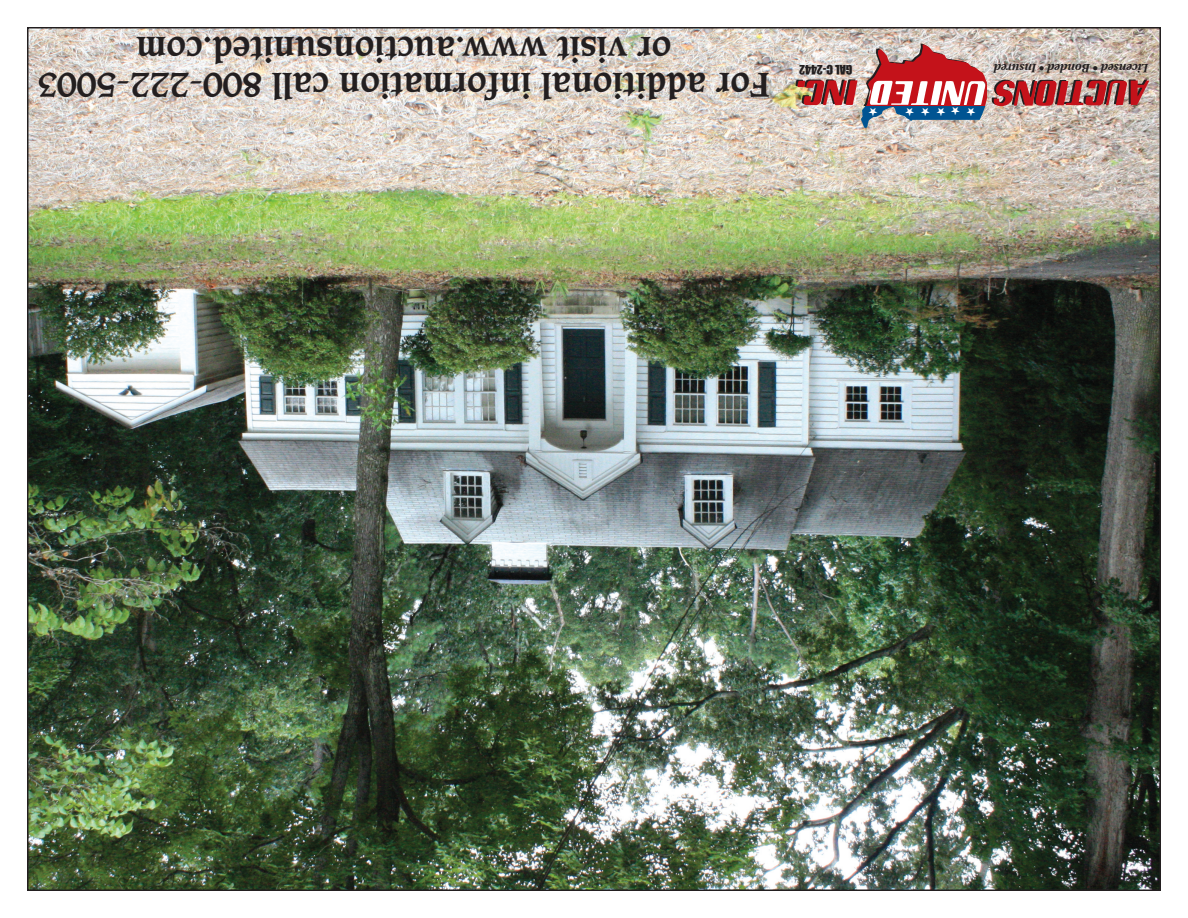
<style>
.page{position:relative;width:1188px;height:918px;background:#fff}
.page>*{position:absolute;margin:0;border:0;box-sizing:border-box;transform-origin:0 0}
.t1{font:700 33.15px/36.2px "Caxton";color:#231f20;text-align:center}
.t2{font:italic 700 12px "Utopia";color:#231f20}
.t3{font:12px "Impact";color:#231f20}
.t4{font:11.7px "Zapf Dingbats ITC";color:#fff}
</style>
<div class="page">
<img style="left:30px;top:30px;width:1128px;height:858px">
<img style="left:792px;top:39px;width:359px;height:66px">
<img style="left:793px;top:41px;width:359px;height:65px">
<img style="left:853px;top:107px;width:135px;height:22px">
<svg style="left:868px;top:79px;width:117px;height:37px"></svg>
<p class="t1" style="left:770px;top:101px;width:734px;rotate:-180deg">F r o da d no i t i l a n i mr o f no i t a l l ac 3005 - 222 - 008 r o v t i s i w w w ua . no i t c us n de t i moc .</p>
<p class="t3" style="left:852px;top:76px;width:55px;rotate:-180deg">2442 - CLAG</p>
<p class="t2" style="left:1149px;top:73px;width:156px;rotate:-180deg">nec i L de s • B no d de • nI us de r</p>
<p class="t4" style="left:960px;top:118px;width:57px;rotate:-180deg">★★★★</p>
</div>
